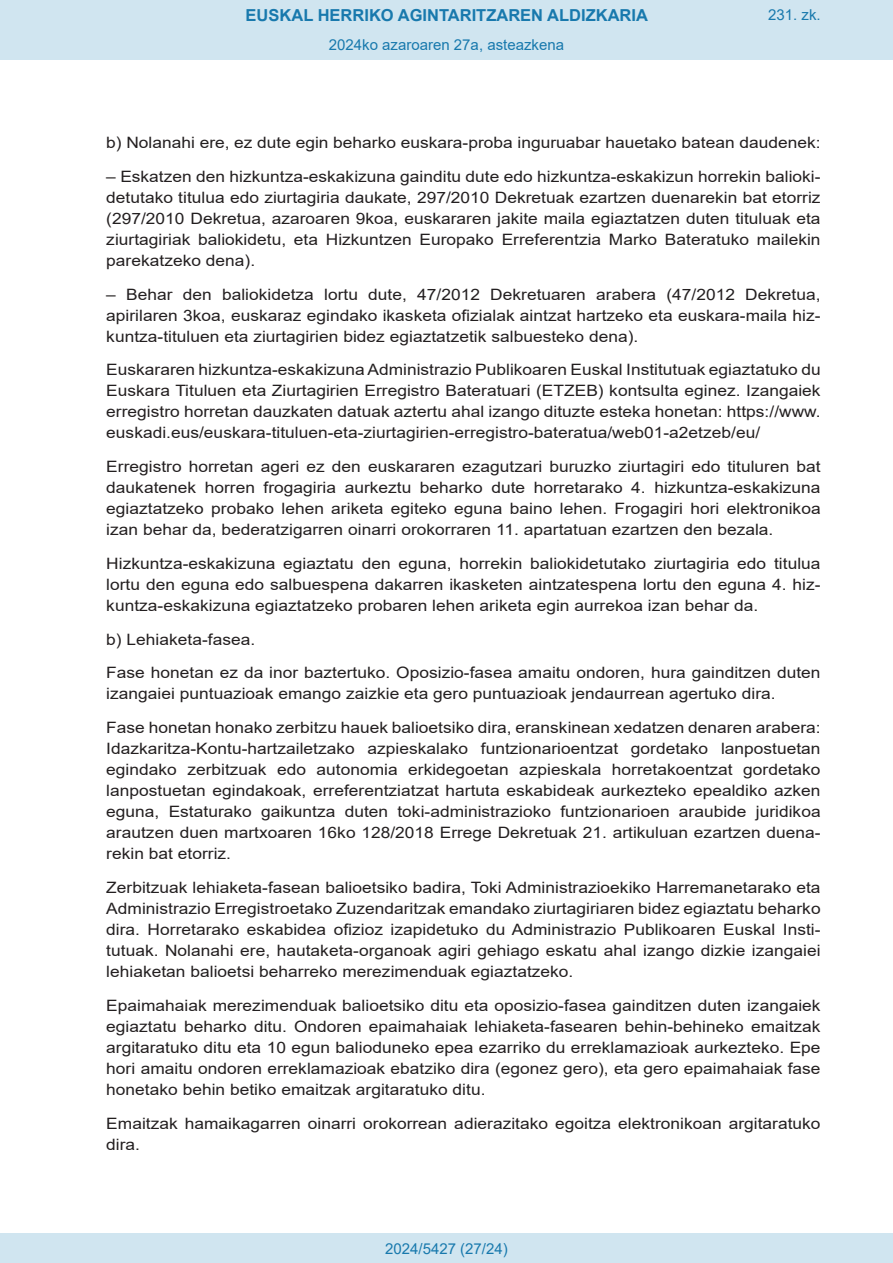
<style>
.page{position:relative;width:893px;height:1263px;background:#fff}
.page>*{position:absolute;margin:0;border:0;box-sizing:border-box;transform-origin:0 0}
.t1{font:700 16.5px "Arial";color:#1879ad}
.BOPVDetalle1{font:15.6px/21px "Arial";color:#231f20;text-align:justify;scale:1.11 1}
.Paginacion_Centro{font:15px "Arial";color:#1879ad}
</style>
<div class="page">
<div style="left:0;top:0;width:893px;height:60px;background:#d0e5f0"></div>
<div style="left:0;top:1233px;width:893px;height:30px;background:#d0e5f0"></div>
<p class="t1" style="left:246px;top:3px;width:404px">EUSKAL HERRIKO AGINTARITZAREN ALDIZKARIA</p>
<p class="Paginacion_Centro" style="left:329px;top:35px;width:237px">2024ko azaroaren 27a, asteazkena</p>
<p class="Paginacion_Centro" style="left:768px;top:5px;width:54px">231. zk.</p>
<p class="BOPVDetalle1" style="left:106px;top:132px;width:645px">b) Nolanahi ere, ez dute egin beharko euskara-proba inguruabar hauetako batean daudenek:</p>
<p class="BOPVDetalle1" style="left:106px;top:166px;width:645px">– Eskatzen den hizkuntza-eskakizuna gainditu dute edo hizkuntza-eskakizun horrekin balioki&shy;detutako titulua edo ziurtagiria daukate, 297/2010 Dekretuak ezartzen duenarekin bat etorriz (297/2010 Dekretua, azaroaren 9koa, euskararen jakite maila egiaztatzen duten tituluak eta ziurtagiriak baliokidetu, eta Hizkuntzen Europako Erreferentzia Marko Bateratuko mailekin parekatzeko dena).</p>
<p class="BOPVDetalle1" style="left:106px;top:284px;width:645px">– Behar den baliokidetza lortu dute, 47/2012 Dekretuaren arabera (47/2012 Dekretua, apirilaren 3koa, euskaraz egindako ikasketa ofizialak aintzat hartzeko eta euskara-maila hiz&shy;kuntza-tituluen eta ziurtagirien bidez egiaztatzetik salbuesteko dena).</p>
<p class="BOPVDetalle1" style="left:106px;top:359px;width:645px">Euskararen hizkuntza-eskakizuna Administrazio Publikoaren Euskal Institutuak egiaztatuko du Euskara Tituluen eta Ziurtagirien Erregistro Bateratuari (ETZEB) kontsulta eginez. Izangaiek erregistro horretan dauzkaten datuak aztertu ahal izango dituzte esteka honetan: https://www. euskadi.eus/euskara-tituluen-eta-ziurtagirien-erregistro-bateratua/web01-a2etzeb/eu/</p>
<p class="BOPVDetalle1" style="left:106px;top:456px;width:645px">Erregistro horretan ageri ez den euskararen ezagutzari buruzko ziurtagiri edo tituluren bat daukatenek horren frogagiria aurkeztu beharko dute horretarako 4. hizkuntza-eskakizuna egiaztatzeko probako lehen ariketa egiteko eguna baino lehen. Frogagiri hori elektronikoa izan behar da, bederatzigarren oinarri orokorraren 11. apartatuan ezartzen den bezala.</p>
<p class="BOPVDetalle1" style="left:106px;top:553px;width:645px">Hizkuntza-eskakizuna egiaztatu den eguna, horrekin baliokidetutako ziurtagiria edo titulua lortu den eguna edo salbuespena dakarren ikasketen aintzatespena lortu den eguna 4. hiz&shy;kuntza-eskakizuna egiaztatzeko probaren lehen ariketa egin aurrekoa izan behar da.</p>
<p class="BOPVDetalle1" style="left:106px;top:629px;width:136px">b) Lehiaketa-fasea.</p>
<p class="BOPVDetalle1" style="left:106px;top:662px;width:645px">Fase honetan ez da inor baztertuko. Oposizio-fasea amaitu ondoren, hura gainditzen duten izangaiei puntuazioak emango zaizkie eta gero puntuazioak jendaurrean agertuko dira.</p>
<p class="BOPVDetalle1" style="left:106px;top:717px;width:645px">Fase honetan honako zerbitzu hauek balioetsiko dira, eranskinean xedatzen denaren arabera:<br>Idazkaritza-Kontu-hartzailetzako azpieskalako funtzionarioentzat gordetako lanpostuetan egindako zerbitzuak edo autonomia erkidegoetan azpieskala horretakoentzat gordetako lanpostuetan egindakoak, erreferentziatzat hartuta eskabideak aurkezteko epealdiko azken eguna, Estaturako gaikuntza duten toki-administrazioko funtzionarioen araubide juridikoa arautzen duen martxoaren 16ko 128/2018 Errege Dekretuak 21. artikuluan ezartzen duena&shy;rekin bat etorriz.</p>
<p class="BOPVDetalle1" style="left:106px;top:877px;width:645px">Zerbitzuak lehiaketa-fasean balioetsiko badira, Toki Administrazioekiko Harremanetarako eta Administrazio Erregistroetako Zuzendaritzak emandako ziurtagiriaren bidez egiaztatu beharko dira. Horretarako eskabidea ofizioz izapidetuko du Administrazio Publikoaren Euskal Insti&shy;tutuak. Nolanahi ere, hautaketa-organoak agiri gehiago eskatu ahal izango dizkie izangaiei lehiaketan balioetsi beharreko merezimenduak egiaztatzeko.</p>
<p class="BOPVDetalle1" style="left:106px;top:995px;width:645px">Epaimahaiak merezimenduak balioetsiko ditu eta oposizio-fasea gainditzen duten izangaiek egiaztatu beharko ditu. Ondoren epaimahaiak lehiaketa-fasearen behin-behineko emaitzak argitaratuko ditu eta 10 egun balioduneko epea ezarriko du erreklamazioak aurkezteko. Epe hori amaitu ondoren erreklamazioak ebatziko dira (egonez gero), eta gero epaimahaiak fase honetako behin betiko emaitzak argitaratuko ditu.</p>
<p class="BOPVDetalle1" style="left:106px;top:1112px;width:645px">Emaitzak hamaikagarren oinarri orokorrean adierazitako egoitza elektronikoan argitaratuko dira.</p>
<p class="Paginacion_Centro" style="left:385px;top:1238px;width:124px">2024/5427 (27/24)</p>
</div>
